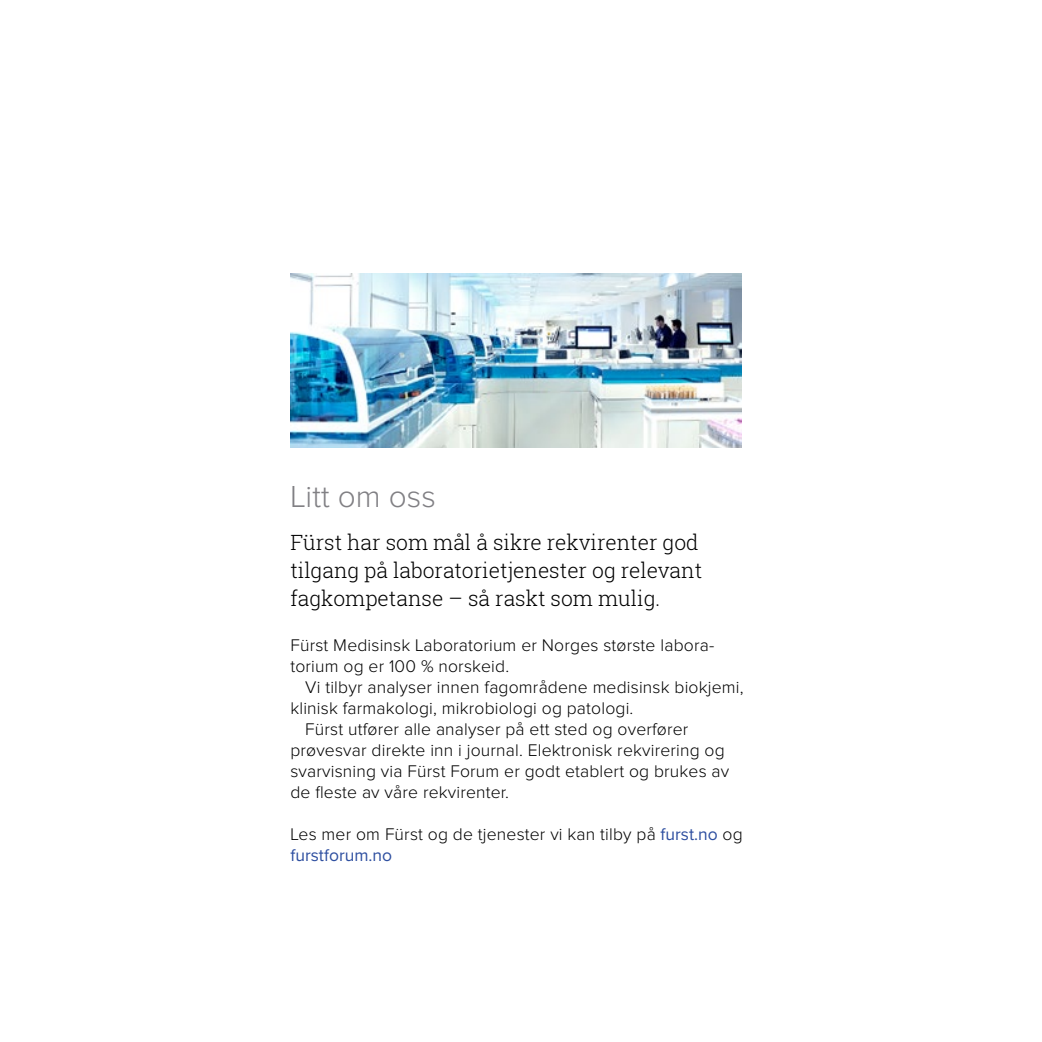
<style>
.page{position:relative;width:1042px;height:1042px;background:#fff}
.page>*{position:absolute;margin:0;border:0;box-sizing:border-box;transform-origin:0 0}
.t1{font:300 31.5px "Proxima Nova";color:#818084}
.t2{font:300 21px/28px "Roboto Slab";color:#000}
.t3{font:300 17.5px/21px "Proxima Nova";letter-spacing:.01em;color:#000}
.s1{font-weight:400;color:#2e4fa0}
</style>
<div class="page">
<img style="left:290px;top:274px;width:451px;height:173px">
<h1 class="t1" style="left:290px;top:482px;width:147px">Litt om oss</h1>
<p class="t2" style="left:290px;top:528px;width:413px">Fürst har som mål å sikre rekvirenter god tilgang på laboratorietjenester og relevant fagkompetanse – så raskt som mulig.</p>
<p class="t3" style="left:290px;top:635px;width:425px">Fürst Medisinsk Laboratorium er Norges største labora&shy;torium og er 100 % norskeid.</p>
<p class="t3" style="left:305px;top:677px;width:440px">Vi tilbyr analyser innen fagområdene medisinsk biokjemi,</p>
<p class="t3" style="left:290px;top:698px;width:344px">klinisk farmakologi, mikrobiologi og patologi.</p>
<p class="t3" style="left:305px;top:719px;width:385px">Fürst utfører alle analyser på ett sted og overfører</p>
<p class="t3" style="left:290px;top:740px;width:436px">prøvesvar direkte inn i journal. Elektronisk rekvirering og</p>
<p class="t3" style="left:290px;top:761px;width:440px">svarvisning via Fürst Forum er godt etablert og brukes av</p>
<p class="t3" style="left:290px;top:782px;width:220px">de fleste av våre rekvirenter.</p>
<p class="t3" style="left:290px;top:824px;width:454px">Les mer om Fürst og de tjenester vi kan tilby på <span class="s1">furst.no</span> og <span class="s1">furstforum.no</span></p>
</div>
